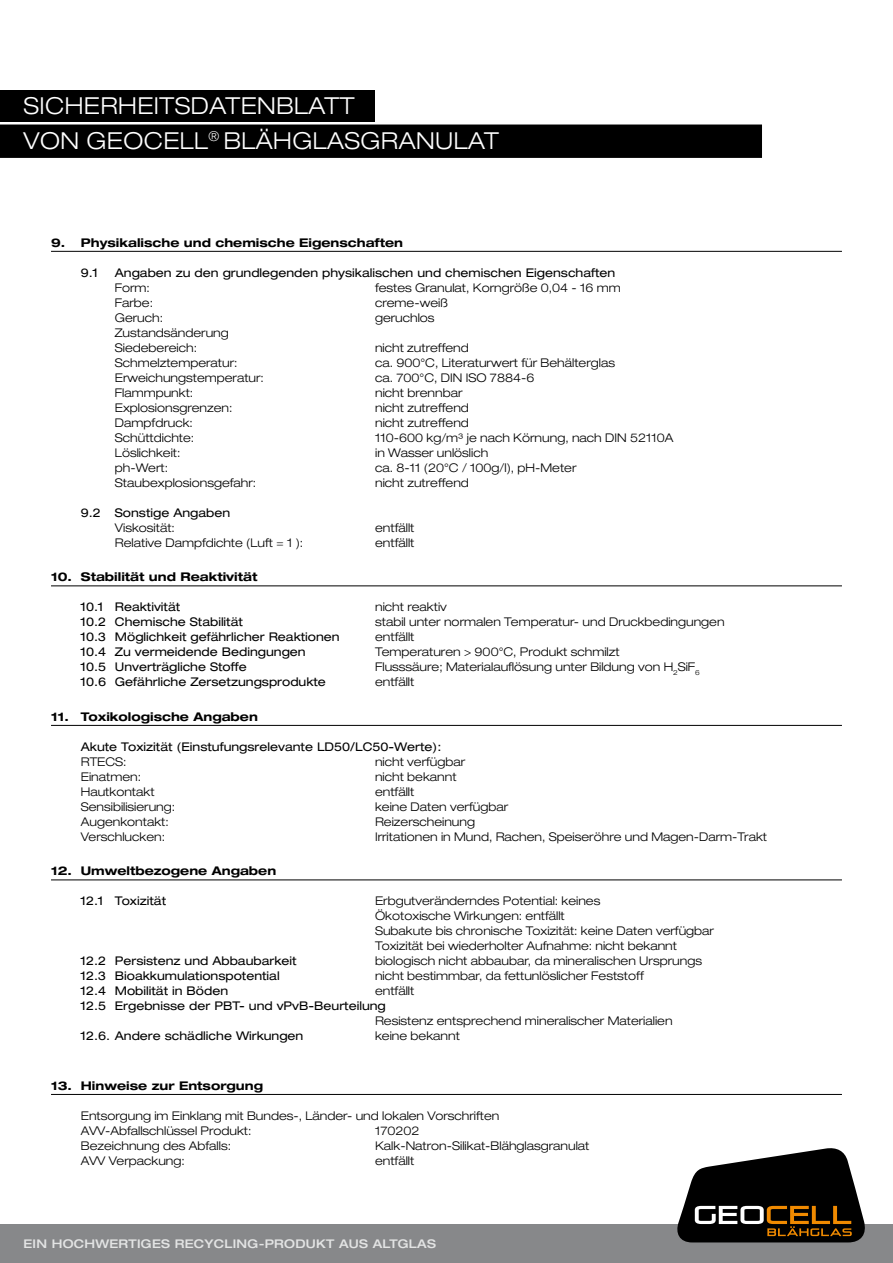
<style>
.page{position:relative;width:893px;height:1263px;background:#fff}
.page>*{position:absolute;margin:0;border:0;box-sizing:border-box;transform-origin:0 0}
.t1{font:300 expanded 23.4px "Helvetica Neue LT Std";letter-spacing:.02em;color:#fff}
.t2{font:300 expanded 12px/15px "Helvetica Neue LT Pro";color:#000}
.t3{font:expanded 12px "Helvetica Neue LT Pro";color:#000}
.t4{font:700 expanded 12px "Helvetica Neue LT Pro";color:#000}
.t5{font:500 expanded 12px "Helvetica Neue LT Std";letter-spacing:.02em;color:#e3e4e4}
</style>
<div class="page">
<div style="left:0;top:125px;width:762px;height:33px;background:#000"></div>
<div style="left:0;top:1225px;width:893px;height:38px;background:#87888a"></div>
<svg style="left:677px;top:1148px;width:188px;height:94px"></svg>
<hr style="left:51px;top:251px;width:791px;height:1px;background:#000">
<hr style="left:51px;top:585px;width:791px;height:1px;background:#000">
<hr style="left:51px;top:725px;width:791px;height:1px;background:#000">
<hr style="left:51px;top:879px;width:791px;height:1px;background:#000">
<hr style="left:51px;top:1094px;width:791px;height:1px;background:#000">
<div style="left:0;top:90px;width:374px;height:32px;background:#000"></div>
<h1 class="t1" style="left:24px;top:92px;width:332px">SICHERHEITSDATENBLATT</h1>
<h1 class="t1" style="left:24px;top:126px;width:477px">VON GEOCELL<sup>®</sup> BLÄHGLASGRANULAT</h1>
<p class="t4" style="left:51px;top:235px;width:353px">9. Physikalische und chemische Eigenschaften</p>
<p class="t3" style="left:81px;top:265px;width:19px">9.1</p>
<p class="t3" style="left:115px;top:265px;width:502px">Angaben zu den grundlegenden physikalischen und chemischen Eigenschaften</p>
<p class="t2" style="left:115px;top:280px;width:37px">Form:</p>
<p class="t2" style="left:375px;top:280px;width:247px">festes Granulat, Korngröße 0,04 - 16 mm</p>
<p class="t2" style="left:115px;top:295px;width:40px">Farbe:</p>
<p class="t2" style="left:375px;top:295px;width:74px">creme-weiß</p>
<p class="t2" style="left:115px;top:310px;width:50px">Geruch:</p>
<p class="t2" style="left:375px;top:310px;width:61px">geruchlos</p>
<p class="t2" style="left:115px;top:325px;width:116px">Zustandsänderung<br>Siedebereich:</p>
<p class="t2" style="left:375px;top:340px;width:95px">nicht zutreffend</p>
<p class="t2" style="left:115px;top:355px;width:124px">Schmelztemperatur:</p>
<p class="t2" style="left:375px;top:355px;width:241px">ca. 900°C, Literaturwert für Behälterglas</p>
<p class="t2" style="left:115px;top:370px;width:151px">Erweichungstemperatur:</p>
<p class="t2" style="left:375px;top:370px;width:161px">ca. 700°C, DIN ISO 7884-6</p>
<p class="t2" style="left:115px;top:385px;width:80px">Flammpunkt:</p>
<p class="t2" style="left:375px;top:385px;width:89px">nicht brennbar</p>
<p class="t2" style="left:115px;top:400px;width:119px">Explosionsgrenzen:</p>
<p class="t2" style="left:375px;top:400px;width:95px">nicht zutreffend</p>
<p class="t2" style="left:115px;top:415px;width:80px">Dampfdruck:</p>
<p class="t2" style="left:375px;top:415px;width:95px">nicht zutreffend</p>
<p class="t2" style="left:115px;top:430px;width:81px">Schüttdichte:</p>
<p class="t2" style="left:375px;top:430px;width:300px">110-600 kg/m³ je nach Körnung, nach DIN 52110A</p>
<p class="t2" style="left:115px;top:445px;width:67px">Löslichkeit:</p>
<p class="t2" style="left:375px;top:445px;width:115px">in Wasser unlöslich</p>
<p class="t2" style="left:115px;top:460px;width:55px">ph-Wert:</p>
<p class="t2" style="left:375px;top:460px;width:203px">ca. 8-11 (20°C / 100g/l), pH-Meter</p>
<p class="t2" style="left:115px;top:475px;width:143px">Staubexplosionsgefahr:</p>
<p class="t2" style="left:375px;top:475px;width:95px">nicht zutreffend</p>
<p class="t3" style="left:81px;top:505px;width:151px">9.2 Sonstige Angaben</p>
<p class="t2" style="left:115px;top:520px;width:61px">Viskosität:</p>
<p class="t2" style="left:375px;top:520px;width:41px">entfällt</p>
<p class="t2" style="left:115px;top:535px;width:190px">Relative Dampfdichte (Luft = 1 ):</p>
<p class="t2" style="left:375px;top:535px;width:41px">entfällt</p>
<p class="t4" style="left:51px;top:569px;width:208px">10. Stabilität und Reaktivität</p>
<p class="t3" style="left:81px;top:599px;width:101px">10.1 Reaktivität</p>
<p class="t2" style="left:375px;top:599px;width:73px">nicht reaktiv</p>
<p class="t3" style="left:81px;top:614px;width:164px">10.2 Chemische Stabilität</p>
<p class="t2" style="left:375px;top:614px;width:351px">stabil unter normalen Temperatur- und Druckbedingungen</p>
<p class="t3" style="left:81px;top:629px;width:260px">10.3 Möglichkeit gefährlicher Reaktionen</p>
<p class="t2" style="left:375px;top:629px;width:41px">entfällt</p>
<p class="t3" style="left:81px;top:644px;width:226px">10.4 Zu vermeidende Bedingungen</p>
<p class="t2" style="left:375px;top:644px;width:246px">Temperaturen &gt; 900°C, Produkt schmilzt</p>
<p class="t3" style="left:81px;top:659px;width:167px">10.5 U nverträgliche Stoffe</p>
<p class="t2" style="left:375px;top:659px;width:326px">Flusssäure; Materialauflösung unter Bildung von H<sub>2</sub>SiF<sub>6</sub></p>
<p class="t3" style="left:81px;top:674px;width:247px">10.6 Gefährliche Zersetzungsprodukte</p>
<p class="t2" style="left:375px;top:674px;width:41px">entfällt</p>
<p class="t4" style="left:51px;top:709px;width:208px">11. Toxikologische Angaben</p>
<p class="t3" style="left:81px;top:739px;width:362px">Akute Toxizität (Einstufungsrelevante LD50/LC50-Werte):</p>
<p class="t2" style="left:81px;top:754px;width:47px">RTECS:</p>
<p class="t2" style="left:375px;top:754px;width:92px">nicht verfügbar</p>
<p class="t2" style="left:81px;top:769px;width:62px">Einatmen:</p>
<p class="t2" style="left:375px;top:769px;width:83px">nicht bekannt</p>
<p class="t2" style="left:81px;top:784px;width:75px">Hautkontakt</p>
<p class="t2" style="left:375px;top:784px;width:41px">entfällt</p>
<p class="t2" style="left:81px;top:799px;width:96px">Sensibilisierung:</p>
<p class="t2" style="left:375px;top:799px;width:135px">keine Daten verfügbar</p>
<p class="t2" style="left:81px;top:814px;width:90px">Augenkontakt:</p>
<p class="t2" style="left:375px;top:814px;width:101px">Reizerscheinung</p>
<p class="t2" style="left:81px;top:829px;width:86px">Verschlucken:</p>
<p class="t2" style="left:375px;top:829px;width:394px">Irritationen in Mund, Rachen, Speiseröhre und Magen-Darm-Trakt</p>
<p class="t4" style="left:51px;top:863px;width:227px">12. Umweltbezogene Angaben</p>
<p class="t3" style="left:81px;top:893px;width:87px">12.1 Toxizität</p>
<p class="t2" style="left:375px;top:893px;width:340px">Erbgutveränderndes Potential: keines<br>Ökotoxische Wirkungen: entfällt<br>Subakute bis chronische Toxizität: keine Daten verfügbar Toxizität bei wiederholter Aufnahme: nicht bekannt</p>
<p class="t3" style="left:81px;top:953px;width:217px">12.2 Persistenz und Abbaubarkeit</p>
<p class="t2" style="left:375px;top:953px;width:328px">biologisch nicht abbaubar, da mineralischen Ursprungs</p>
<p class="t3" style="left:81px;top:968px;width:200px">12.3 Bioakkumulationspotential</p>
<p class="t2" style="left:375px;top:968px;width:270px">nicht bestimmbar, da fettunlöslicher Feststoff</p>
<p class="t3" style="left:81px;top:983px;width:149px">12.4 Mobilität in Böden</p>
<p class="t2" style="left:375px;top:983px;width:41px">entfällt</p>
<p class="t3" style="left:81px;top:998px;width:306px">12.5 Ergebnisse der PBT- und vPvB-Beurteilung</p>
<p class="t2" style="left:375px;top:1013px;width:299px">Resistenz entsprechend mineralischer Materialien</p>
<p class="t3" style="left:81px;top:1028px;width:224px">12.6. Andere schädliche Wirkungen</p>
<p class="t2" style="left:375px;top:1028px;width:86px">keine bekannt</p>
<p class="t4" style="left:51px;top:1078px;width:213px">13. Hinweise zur Entsorgung</p>
<p class="t2" style="left:81px;top:1108px;width:420px">Entsorgung im Einklang mit Bundes-, Länder- und lokalen Vorschriften<br>AVV-Abfallschlüssel Produkt:</p>
<p class="t2" style="left:375px;top:1123px;width:46px">170202</p>
<p class="t2" style="left:81px;top:1138px;width:152px">Bezeichnung des Abfalls:</p>
<p class="t2" style="left:375px;top:1138px;width:216px">Kalk-Natron-Silikat-Blähglasgranulat</p>
<p class="t2" style="left:81px;top:1153px;width:106px">AVV Verpackung:</p>
<p class="t2" style="left:375px;top:1153px;width:41px">entfällt</p>
<p class="t5" style="left:24px;top:1236px;width:414px">EIN HOCHWERTIGES RECYCLING-PRODUKT AUS ALTGLAS</p>
</div>
